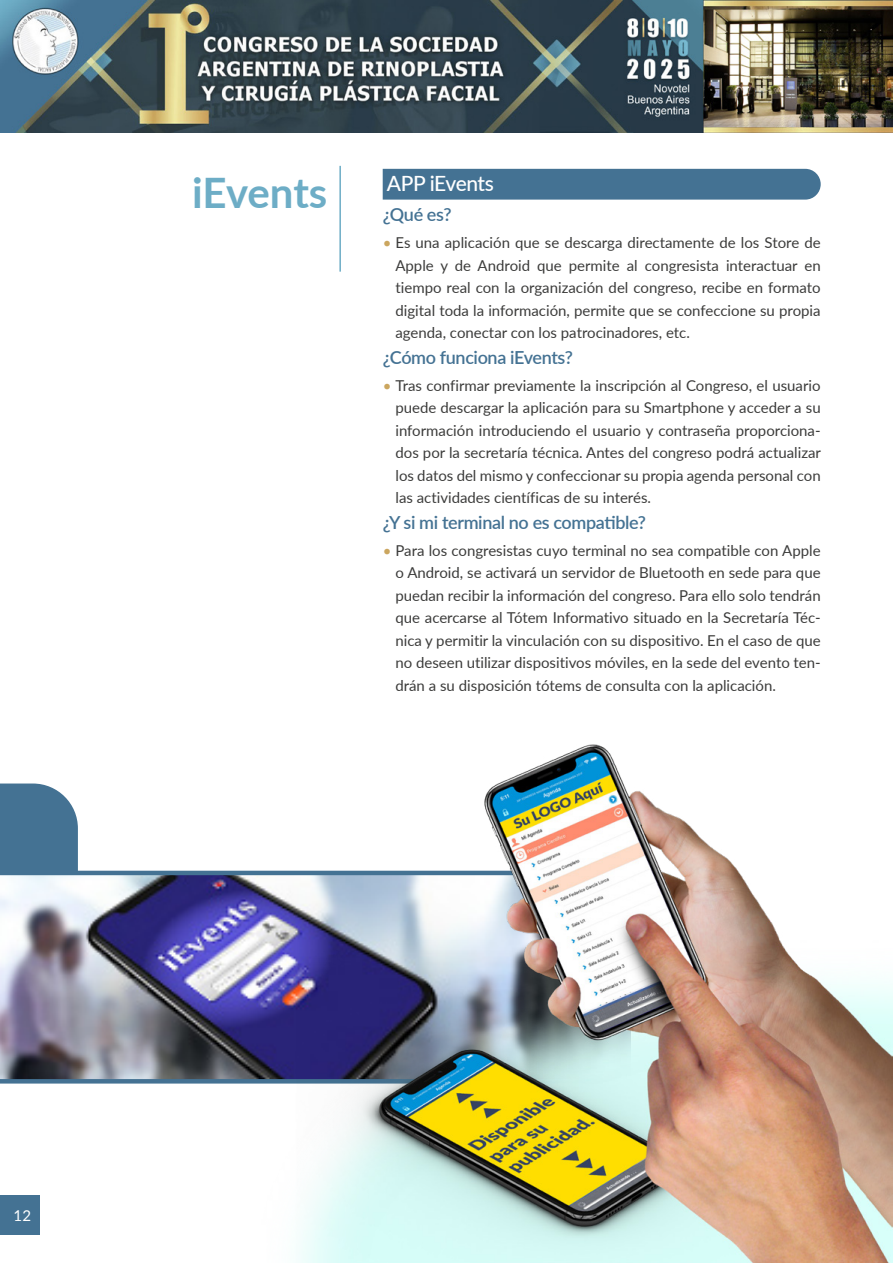
<style>
.page{position:relative;width:893px;height:1263px;background:#fff}
.page>*{position:absolute;margin:0;border:0;box-sizing:border-box;transform-origin:0 0}
.t1{font:700 42px "Lato";letter-spacing:-.005em;color:#6dadc6}
.t2{font:500 21px "Lato";letter-spacing:-.025em;color:#fff}
.t3{font:600 18px "Lato";letter-spacing:-.02em;color:#447293}
.t4{font:15px/22.5px "Lato";color:#3c3c3b;text-align:justify}
.t5{font:15px "Lato";color:#fff}
.s1{color:#cba65f}
</style>
<div class="page">
<div style="left:0;top:1195px;width:40px;height:39px;background:#447293"></div>
<img style="left:0;top:0;width:893px;height:132px">
<img style="left:0;top:870px;width:261px;height:214px">
<img style="left:261px;top:744px;width:632px;height:519px">
<hr style="left:339px;top:166px;width:2px;height:106px;background:#6dadc6">
<div style="left:383px;top:169px;width:438px;height:31px;background:#447293"></div>
<svg style="left:0;top:783px;width:78px;height:90px;background:#507b9a"></svg>
<h1 class="t1" style="left:192px;top:162px;width:137px">iEvents</h1>
<h2 class="t2" style="left:387px;top:168px;width:108px">APP iEvents</h2>
<p class="t3" style="left:383px;top:202px;width:70px">¿Qué es?</p>
<p class="t4" style="left:395px;top:231px;width:427px;text-indent:-13px"><span class="s1">•</span> Es una aplicación que se descarga directamente de los Store de Apple y de Android que permite al congresista interactuar en tiempo real con la organización del congreso, recibe en formato digital toda la información, permite que se confeccione su propia agenda, conectar con los patrocinadores, etc.</p>
<p class="t3" style="left:383px;top:344px;width:192px">¿Cómo funciona iEvents?</p>
<p class="t4" style="left:395px;top:373px;width:427px;text-indent:-13px"><span class="s1">•</span> Tras confirmar previamente la inscripción al Congreso, el usuario puede descargar la aplicación para su Smartphone y acceder a su información introduciendo el usuario y contraseña proporciona&shy;dos por la secretaría técnica. Antes del congreso podrá actualizar los datos del mismo y confeccionar su propia agenda personal con las actividades científicas de su interés.</p>
<p class="t3" style="left:383px;top:509px;width:265px">¿Y si mi terminal no es compatible?</p>
<p class="t4" style="left:395px;top:538px;width:427px;text-indent:-13px"><span class="s1">•</span> Para los congresistas cuyo terminal no sea compatible con Apple o Android, se activará un servidor de Bluetooth en sede para que puedan recibir la información del congreso. Para ello solo tendrán que acercarse al Tótem Informativo situado en la Secretaría Téc&shy;nica y permitir la vinculación con su dispositivo. En el caso de que no deseen utilizar dispositivos móviles, en la sede del evento ten&shy;drán a su disposición tótems de consulta con la aplicación.</p>
<p class="t5" style="left:14px;top:1204px;width:19px">12</p>
</div>
